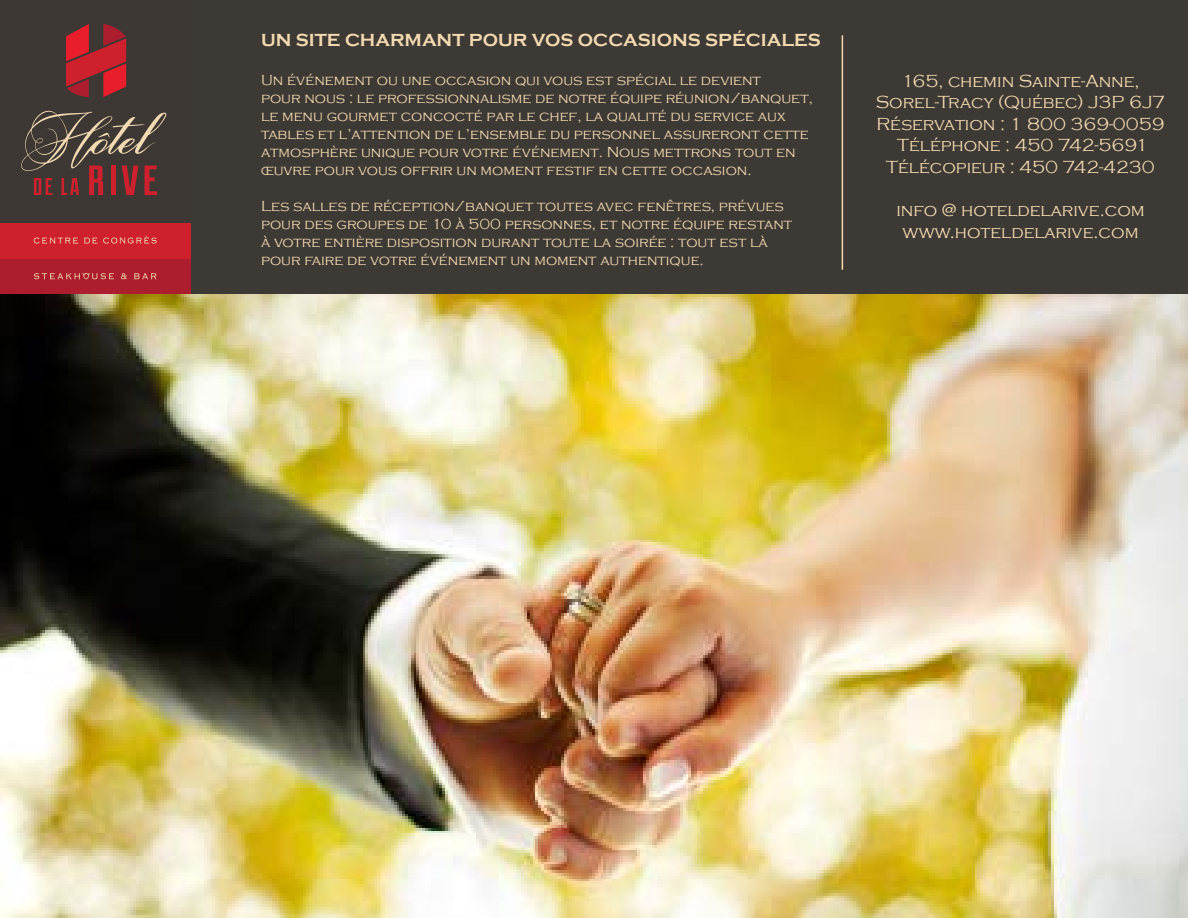
<style>
.page{position:relative;width:1188px;height:918px;background:#fff}
.page>*{position:absolute;margin:0;border:0;box-sizing:border-box;transform-origin:0 0}
.t1{font:300 18px/21.6px "Copperplate Gothic";color:#f3dab1;text-align:center}
.t2{font:700 18px "Copperplate Gothic";color:#f3dab1}
.t3{font:300 15px/18px "Copperplate Gothic";color:#f3dab1}
</style>
<div class="page">
<div style="left:148px;top:0;width:1040px;height:319px;background:#3d3934"></div>
<div style="left:0;top:0;width:190px;height:294px;background:#3d3834"></div>
<div style="left:0;top:223px;width:190px;height:36px;background:#cf202e"></div>
<div style="left:0;top:259px;width:190px;height:35px;background:#ac1e2d"></div>
<svg style="left:34px;top:237px;width:44px;height:7px"></svg>
<svg style="left:84px;top:237px;width:13px;height:7px"></svg>
<svg style="left:103px;top:236px;width:54px;height:8px"></svg>
<svg style="left:121px;top:273px;width:6px;height:6px"></svg>
<svg style="left:134px;top:273px;width:22px;height:6px"></svg>
<svg style="left:34px;top:272px;width:80px;height:7px"></svg>
<svg style="left:21px;top:111px;width:145px;height:84px"></svg>
<svg style="left:66px;top:24px;width:60px;height:73px"></svg>
<hr style="left:842px;top:35px;width:1px;height:235px;background:#f3dab1">
<img style="left:0;top:294px;width:1188px;height:624px">
<p class="t2" style="left:261px;top:30px;width:561px">UN SITE CHARMANT POUR VOS OCCASIONS SPÉCIALES</p>
<p class="t3" style="left:261px;top:72px;width:554px">Un événement ou une occasion qui vous est spécial le devient<br>pour nous : le professionnalisme de notre équipe réunion/banquet, le menu gourmet concocté par le chef, la qualité du service aux tables et l’attention de l’ensemble du personnel assureront cette atmosphère unique pour votre événement. Nous mettrons tout en œuvre pour vous offrir un moment festif en cette occasion.</p>
<p class="t3" style="left:261px;top:198px;width:533px">Les salles de réception/banquet toutes avec fenêtres, prévues pour des groupes de 10 à 500 personnes, et notre équipe restant à votre entière disposition durant toute la soirée : tout est là pour faire de votre événement un moment authentique.</p>
<p class="t1" style="left:876px;top:70px;width:291px">165, chemin Sainte-Anne,<br>Sorel-Tracy (Québec) J3P 6J7<br>Réservation : 1 800 369-0059<br>Téléphone : 450 742-5691<br>Télécopieur : 450 742-4230</p>
<p class="t1" style="left:896px;top:200px;width:250px">info @ hoteldelarive.com www.hoteldelarive.com</p>
</div>
